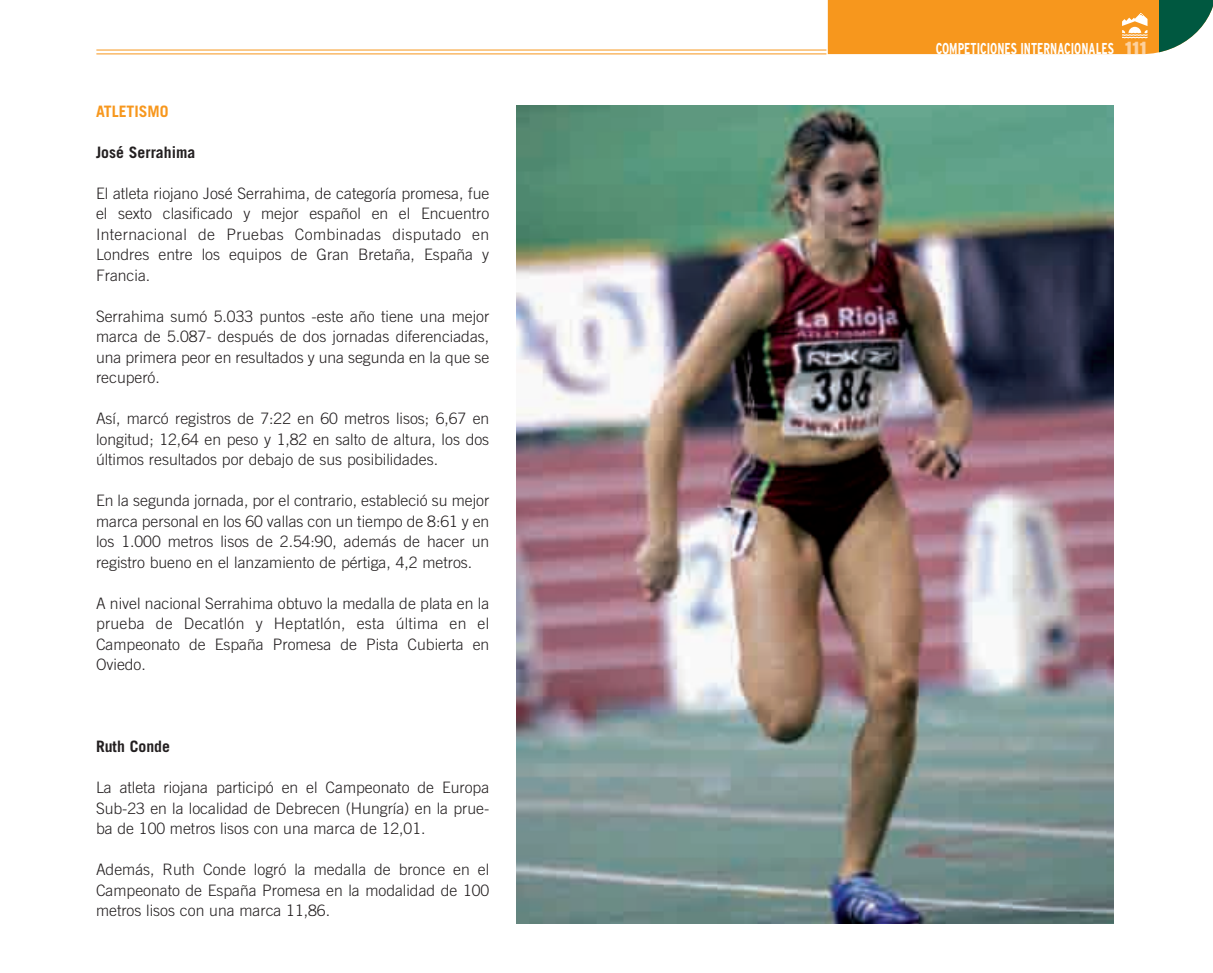
<style>
.page{position:relative;width:1213px;height:973px;background:#fff}
.page>*{position:absolute;margin:0;border:0;box-sizing:border-box;transform-origin:0 0}
.t1{font:300 15.75px/20.5px "Trade Gothic";color:#231f20;text-align:justify}
.t2{font:700 condensed 15.75px "Interstate";color:#fff;scale:.84 1}
.t3{font:700 15.75px "Trade Gothic";color:#231f20}
.t4{font:700 15.75px "Trade Gothic";color:#f7971d}
.s1{font-weight:900;font-stretch:normal;font-size:17.5px;color:#fdd19e}
</style>
<div class="page">
<hr style="left:96px;top:53px;width:730px;height:1px;background:#f7971d">
<svg style="left:828px;top:0;width:385px;height:54px;background:#e0962b"></svg>
<hr style="left:96px;top:50px;width:730px;height:1px;background:#f7971d">
<img style="left:517px;top:105px;width:596px;height:818px">
<p class="t4" style="left:96px;top:106px;width:74px">ATLETISMO</p>
<p class="t3" style="left:96px;top:146px;width:101px">José Serrahima</p>
<p class="t1" style="left:96px;top:184px;width:395px">El atleta riojano José Serrahima, de categoría promesa, fue el sexto clasificado y mejor español en el Encuentro Internacional de Pruebas Combinadas disputado en Londres entre los equipos de Gran Bretaña, España y Francia.</p>
<p class="t1" style="left:96px;top:307px;width:395px">Serrahima sumó 5.033 puntos -este año tiene una mejor marca de 5.087- después de dos jornadas diferenciadas, una primera peor en resultados y una segunda en la que se recuperó.</p>
<p class="t1" style="left:96px;top:410px;width:395px">Así, marcó registros de 7:22 en 60 metros lisos; 6,67 en longitud; 12,64 en peso y 1,82 en salto de altura, los dos últimos resultados por debajo de sus posibilidades.</p>
<p class="t1" style="left:96px;top:491px;width:395px">En la segunda jornada, por el contrario, estableció su mejor marca personal en los 60 vallas con un tiempo de 8:61 y en los 1.000 metros lisos de 2.54:90, además de hacer un registro bueno en el lanzamiento de pértiga, 4,2 metros.</p>
<p class="t1" style="left:96px;top:594px;width:395px">A nivel nacional Serrahima obtuvo la medalla de plata en la prueba de Decatlón y Heptatlón, esta última en el Campeonato de España Promesa de Pista Cubierta en Oviedo.</p>
<p class="t3" style="left:96px;top:740px;width:75px">Ruth Conde</p>
<p class="t1" style="left:96px;top:778px;width:395px">La atleta riojana participó en el Campeonato de Europa Sub-23 en la localidad de Debrecen (Hungría) en la prue&shy;ba de 100 metros lisos con una marca de 12,01.</p>
<p class="t1" style="left:96px;top:860px;width:395px">Además, Ruth Conde logró la medalla de bronce en el Campeonato de España Promesa en la modalidad de 100 metros lisos con una marca 11,86.</p>
<p class="t2" style="left:936px;top:42px;width:253px">COMPETICIONES INTERNACIONALES <span class="s1">111</span></p>
</div>
